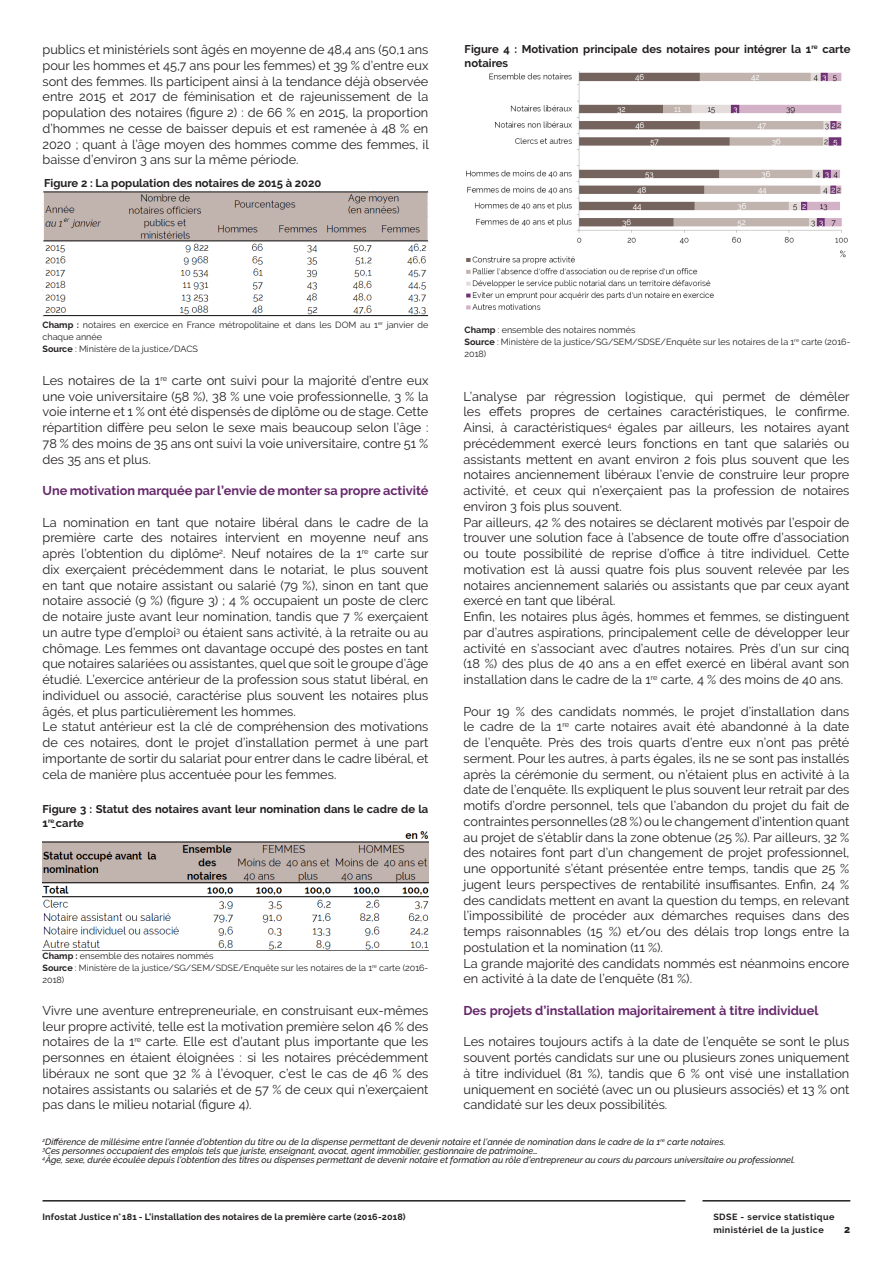
<style>
.page{position:relative;width:893px;height:1263px;background:#fff}
.page>*{position:absolute;margin:0;border:0;box-sizing:border-box;transform-origin:0 0}
.texte_principal{font:12.75px/15.8px "Raleway";color:#231f20;text-align:justify}
.titres_paragraphes{font:700 12.75px "Raleway";color:#66296b}
.Titre_figure{font:700 11.25px/13.5px "Raleway";color:#231f20}
.t1{font:800 10.5px "Raleway";color:#231f20}
.note_de_bas_de_page{font:italic 500 9px "Raleway";color:#231f20}
.légende{font:9px/12px "Raleway";color:#231f20}
.t2{font:700 9px "Raleway";letter-spacing:.025em;color:#231f20}
.t3{font:700 9px/12.3px "Raleway";letter-spacing:.05em;color:#231f20}
.s1{font-weight:700}
</style>
<div class="page">
<img style="left:43px;top:191px;width:385px;height:127px">
<img style="left:43px;top:827px;width:385px;height:123px">
<img style="left:466px;top:72px;width:382px;height:238px">
<hr style="left:702px;top:1200px;width:148px;height:1px;background:#231f20">
<hr style="left:43px;top:1200px;width:642px;height:1px;background:#231f20">
<p class="texte_principal" style="left:43px;top:42px;width:388px">publics et ministériels sont âgés en moyenne de 48,4 ans (50,1 ans pour les hommes et 45,7 ans pour les femmes) et 39 % d’entre eux sont des femmes. Ils participent ainsi à la tendance déjà observée entre 2015 et 2017 de féminisation et de rajeunissement de la population des notaires (figure 2) : de 66 % en 2015, la proportion d’hommes ne cesse de baisser depuis et est ramenée à 48 % en 2020 ; quant à l’âge moyen des hommes comme des femmes, il baisse d’environ 3 ans sur la même période.</p>
<p class="Titre_figure" style="left:44px;top:177px;width:279px">Figure 2 : La population des notaires de 2015 à 2020</p>
<p class="Titre_figure" style="left:465px;top:42px;width:387px">Figure 4 : Motivation principale des notaires pour intégrer la 1<sup>re</sup> carte notaires</p>
<p class="légende" style="left:43px;top:319px;width:387px"><span class="s1">Champ :</span> notaires en exercice en France métropolitaine et dans les DOM au 1<sup>er</sup> janvier de chaque année</p>
<p class="légende" style="left:43px;top:343px;width:157px"><span class="s1">Source</span> : Ministère de la justice/DACS</p>
<p class="légende" style="left:465px;top:324px;width:172px"><span class="s1">Champ</span> : ensemble des notaires nommés</p>
<p class="légende" style="left:465px;top:336px;width:387px"><span class="s1">Source</span> : Ministère de la justice/SG/SEM/SDSE/Enquête sur les notaires de la 1<sup>re</sup> carte (2016-<br>2018)</p>
<p class="texte_principal" style="left:43px;top:372px;width:387px">Les notaires de la 1<sup>re</sup> carte ont suivi pour la majorité d’entre eux une voie universitaire (58 %), 38 % une voie professionnelle, 3 % la voie interne et 1 % ont été dispensés de diplôme ou de stage. Cette répartition diffère peu selon le sexe mais beaucoup selon l’âge :<br>78 % des moins de 35 ans ont suivi la voie universitaire, contre 51 % des 35 ans et plus.</p>
<p class="titres_paragraphes" style="left:43px;top:483px;width:387px">Une motivation marquée par l’envie de monter sa propre activité</p>
<p class="texte_principal" style="left:43px;top:514px;width:388px">La nomination en tant que notaire libéral dans le cadre de la première carte des notaires intervient en moyenne neuf ans après l’obtention du diplôme<sup>2</sup>. Neuf notaires de la 1<sup>re</sup> carte sur dix exerçaient précédemment dans le notariat, le plus souvent en tant que notaire assistant ou salarié (79 %), sinon en tant que notaire associé (9 %) (figure 3) ; 4 % occupaient un poste de clerc de notaire juste avant leur nomination, tandis que 7 % exerçaient un autre type d’emploi<sup>3</sup> ou étaient sans activité, à la retraite ou au chômage. Les femmes ont davantage occupé des postes en tant que notaires salariées ou assistantes, quel que soit le groupe d’âge étudié. L’exercice antérieur de la profession sous statut libéral, en individuel ou associé, caractérise plus souvent les notaires plus âgés, et plus particulièrement les hommes.</p>
<p class="texte_principal" style="left:43px;top:719px;width:387px">Le statut antérieur est la clé de compréhension des motivations de ces notaires, dont le projet d’installation permet à une part importante de sortir du salariat pour entrer dans le cadre libéral, et cela de manière plus accentuée pour les femmes.</p>
<p class="texte_principal" style="left:463px;top:388px;width:388px">L’analyse par régression logistique, qui permet de démêler les effets propres de certaines caractéristiques, le confirme.<br>Ainsi, à caractéristiques<sup>4</sup> égales par ailleurs, les notaires ayant précédemment exercé leurs fonctions en tant que salariés ou assistants mettent en avant environ 2 fois plus souvent que les notaires anciennement libéraux l’envie de construire leur propre activité, et ceux qui n’exerçaient pas la profession de notaires environ 3 fois plus souvent.</p>
<p class="texte_principal" style="left:463px;top:514px;width:387px">Par ailleurs, 42 % des notaires se déclarent motivés par l’espoir de trouver une solution face à l’absence de toute offre d’association ou toute possibilité de reprise d’office à titre individuel. Cette motivation est là aussi quatre fois plus souvent relevée par les notaires anciennement salariés ou assistants que par ceux ayant exercé en tant que libéral.</p>
<p class="texte_principal" style="left:463px;top:609px;width:388px">Enfin, les notaires plus âgés, hommes et femmes, se distinguent par d’autres aspirations, principalement celle de développer leur activité en s’associant avec d’autres notaires. Près d’un sur cinq (18 %) des plus de 40 ans a en effet exercé en libéral avant son installation dans le cadre de la 1<sup>re</sup> carte, 4 % des moins de 40 ans.</p>
<p class="texte_principal" style="left:463px;top:703px;width:387px">Pour 19 % des candidats nommés, le projet d’installation dans le cadre de la 1<sup>re</sup> carte notaires avait été abandonné à la date de l’enquête. Près des trois quarts d’entre eux n’ont pas prêté serment. Pour les autres, à parts égales, ils ne se sont pas installés après la cérémonie du serment, ou n’étaient plus en activité à la date de l’enquête. Ils expliquent le plus souvent leur retrait par des motifs d’ordre personnel, tels que l’abandon du projet du fait de contraintes personnelles (28 %) ou le changement d’intention quant au projet de s’établir dans la zone obtenue (25 %). Par ailleurs, 32 % des notaires font part d’un changement de projet professionnel, une opportunité s’étant présentée entre temps, tandis que 25 % jugent leurs perspectives de rentabilité insuffisantes. Enfin, 24 % des candidats mettent en avant la question du temps, en relevant l’impossibilité de procéder aux démarches requises dans des temps raisonnables (15 %) et/ou des délais trop longs entre la postulation et la nomination (11 %).</p>
<p class="texte_principal" style="left:463px;top:955px;width:387px">La grande majorité des candidats nommés est néanmoins encore en activité à la date de l’enquête (81 %).</p>
<p class="titres_paragraphes" style="left:463px;top:1003px;width:356px">Des projets d’installation majoritairement à titre individuel</p>
<p class="texte_principal" style="left:463px;top:1034px;width:387px">Les notaires toujours actifs à la date de l’enquête se sont le plus souvent portés candidats sur une ou plusieurs zones uniquement à titre individuel (81 %), tandis que 6 % ont visé une installation uniquement en société (avec un ou plusieurs associés) et 13 % ont candidaté sur les deux possibilités.</p>
<p class="note_de_bas_de_page" style="left:43px;top:1137px;width:684px"><sup>2</sup>Différence de millésime entre l’année d’obtention du titre ou de la dispense permettant de devenir notaire et l’année de nomination dans le cadre de la 1<sup>re</sup> carte notaires.</p>
<p class="note_de_bas_de_page" style="left:43px;top:1146px;width:497px"><sup>3</sup>Ces personnes occupaient des emplois tels que juriste, enseignant, avocat, agent immobilier, gestionnaire de patrimoine…</p>
<p class="note_de_bas_de_page" style="left:43px;top:1155px;width:754px"><sup>4</sup>Âge, sexe, durée écoulée depuis l’obtention des titres ou dispenses permettant de devenir notaire et formation au rôle d’entrepreneur au cours du parcours universitaire ou professionnel.</p>
<p class="Titre_figure" style="left:43px;top:803px;width:387px">Figure 3 : Statut des notaires avant leur nomination dans le cadre de la<br>1<sup>re</sup> carte</p>
<p class="légende" style="left:43px;top:950px;width:173px"><span class="s1">Champ :</span> ensemble des notaires nommés</p>
<p class="légende" style="left:43px;top:962px;width:387px"><span class="s1">Source</span> : Ministère de la justice/SG/SEM/SDSE/Enquête sur les notaires de la 1<sup>re</sup> carte (2016-<br>2018)</p>
<p class="texte_principal" style="left:43px;top:1002px;width:387px">Vivre une aventure entrepreneuriale, en construisant eux-mêmes leur propre activité, telle est la motivation première selon 46 % des notaires de la 1<sup>re</sup> carte. Elle est d’autant plus importante que les personnes en étaient éloignées : si les notaires précédemment libéraux ne sont que 32 % à l’évoquer, c’est le cas de 46 % des notaires assistants ou salariés et de 57 % de ceux qui n’exerçaient pas dans le milieu notarial (figure 4).</p>
<p class="t2" style="left:43px;top:1212px;width:365px">Infostat Justice n°181 - L’installation des notaires de la première carte (2016-2018)</p>
<p class="t3" style="left:713px;top:1211px;width:123px">SDSE - service statistique ministériel de la justice</p>
<p class="t1" style="left:844px;top:1223px;width:8px">2</p>
</div>
